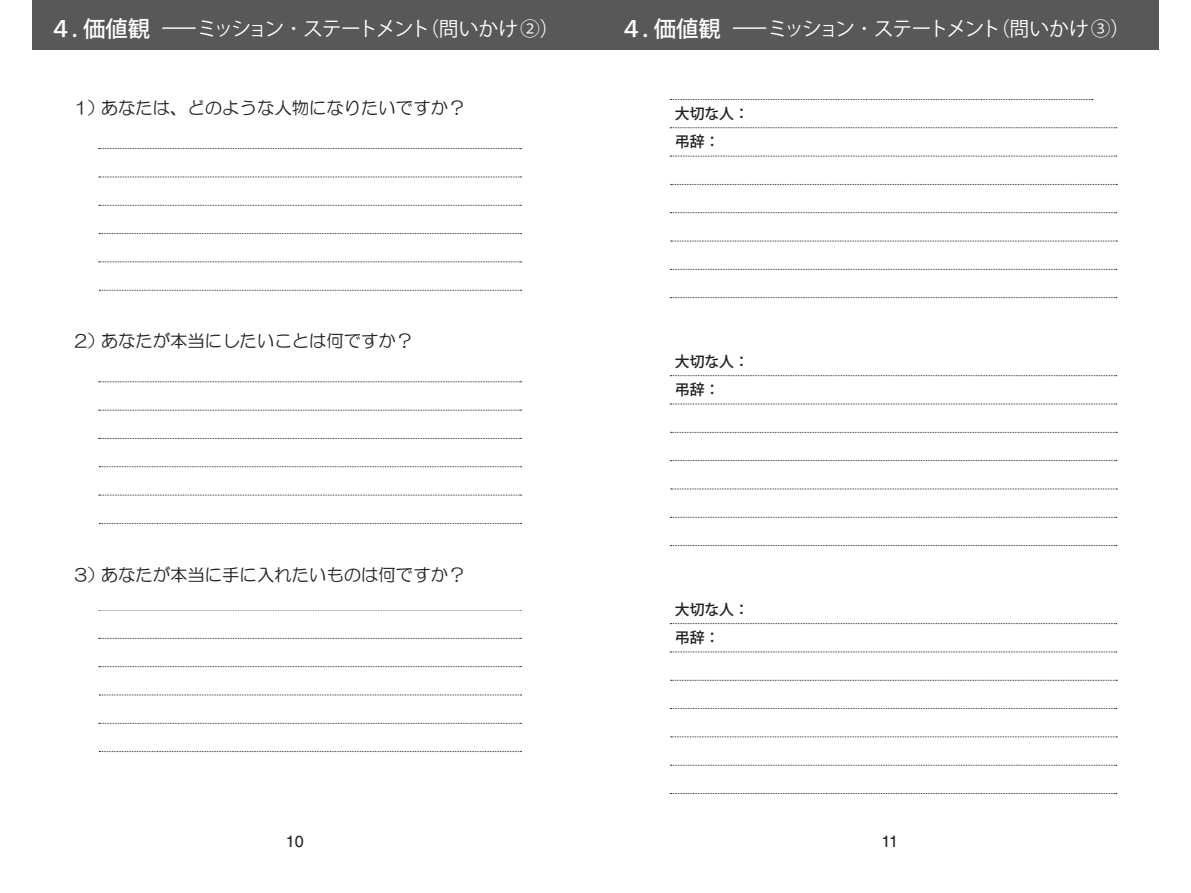
<style>
.page{position:relative;width:1191px;height:893px;background:#fff}
.page>*{position:absolute;margin:0;border:0;box-sizing:border-box;transform-origin:0 0}
.t1{font:19.78px "Koz Go Pro";letter-spacing:-.09em;color:#fff;scale:2 1}
.t2{font:17.32px "HG Maru Gothic MPRO";color:#231f20}
.t3{font:16.1px "Helvetica";color:#231f20}
.t4{font:500 14.88px/27.8px "Koz Go Pro";letter-spacing:-.005em;color:#231f20}
.s1{font-weight:500;font-size:22.4px}
</style>
<div class="page">
<div style="left:32px;top:0;width:563px;height:50px;background:#57585a"></div>
<div style="left:595px;top:0;width:563px;height:50px;background:#57585a"></div>
<svg style="left:670px;top:99px;width:423px;height:1px"></svg>
<svg style="left:670px;top:156px;width:446px;height:1px"></svg>
<svg style="left:670px;top:212px;width:446px;height:1px"></svg>
<svg style="left:670px;top:127px;width:446px;height:1px"></svg>
<svg style="left:670px;top:184px;width:447px;height:1px"></svg>
<svg style="left:670px;top:241px;width:447px;height:1px"></svg>
<svg style="left:670px;top:269px;width:446px;height:1px"></svg>
<svg style="left:670px;top:297px;width:446px;height:1px"></svg>
<svg style="left:670px;top:652px;width:446px;height:1px"></svg>
<svg style="left:670px;top:708px;width:446px;height:1px"></svg>
<svg style="left:670px;top:623px;width:446px;height:1px"></svg>
<svg style="left:670px;top:680px;width:447px;height:1px"></svg>
<svg style="left:670px;top:737px;width:447px;height:1px"></svg>
<svg style="left:670px;top:765px;width:446px;height:1px"></svg>
<svg style="left:670px;top:793px;width:446px;height:1px"></svg>
<svg style="left:670px;top:404px;width:446px;height:1px"></svg>
<svg style="left:670px;top:460px;width:446px;height:1px"></svg>
<svg style="left:670px;top:375px;width:446px;height:1px"></svg>
<svg style="left:670px;top:432px;width:447px;height:1px"></svg>
<svg style="left:670px;top:489px;width:447px;height:1px"></svg>
<svg style="left:670px;top:517px;width:446px;height:1px"></svg>
<svg style="left:670px;top:545px;width:446px;height:1px"></svg>
<svg style="left:99px;top:148px;width:422px;height:2px"></svg>
<svg style="left:99px;top:205px;width:422px;height:1px"></svg>
<svg style="left:99px;top:262px;width:422px;height:1px"></svg>
<svg style="left:99px;top:177px;width:422px;height:1px"></svg>
<svg style="left:99px;top:233px;width:423px;height:1px"></svg>
<svg style="left:99px;top:290px;width:423px;height:1px"></svg>
<svg style="left:99px;top:381px;width:422px;height:2px"></svg>
<svg style="left:99px;top:438px;width:422px;height:1px"></svg>
<svg style="left:99px;top:495px;width:422px;height:1px"></svg>
<svg style="left:99px;top:410px;width:422px;height:1px"></svg>
<svg style="left:99px;top:466px;width:423px;height:1px"></svg>
<svg style="left:99px;top:523px;width:423px;height:1px"></svg>
<svg style="left:99px;top:610px;width:422px;height:1px"></svg>
<svg style="left:99px;top:666px;width:422px;height:1px"></svg>
<svg style="left:99px;top:723px;width:422px;height:1px"></svg>
<svg style="left:99px;top:638px;width:422px;height:1px"></svg>
<svg style="left:99px;top:695px;width:423px;height:1px"></svg>
<svg style="left:99px;top:751px;width:423px;height:1px"></svg>
<p class="t1" style="left:50px;top:16px;width:274px"><span class="s1">４. 価値観</span>ーミッション･ステートメント（問いかけ②）<span class="s1">　　</span></p>
<p class="t2" style="left:74px;top:99px;width:392px">1）あなたは、どのような人物になりたいですか？</p>
<p class="t1" style="left:620px;top:16px;width:256px"><span class="s1">４. 価値観</span>ーミッション･ステートメント（問いかけ③）</p>
<p class="t4" style="left:675px;top:101px;width:75px">大切な人：弔辞：</p>
<p class="t2" style="left:74px;top:332px;width:340px">2）あなたが本当にしたいことは何ですか？</p>
<p class="t2" style="left:74px;top:566px;width:392px">3）あなたが本当に手に入れたいものは何ですか？</p>
<p class="t4" style="left:675px;top:349px;width:75px">大切な人：弔辞：</p>
<p class="t4" style="left:675px;top:596px;width:75px">大切な人：弔辞：</p>
<p class="t3" style="left:286px;top:832px;width:19px">10</p>
<p class="t3" style="left:881px;top:832px;width:18px">11</p>
</div>
